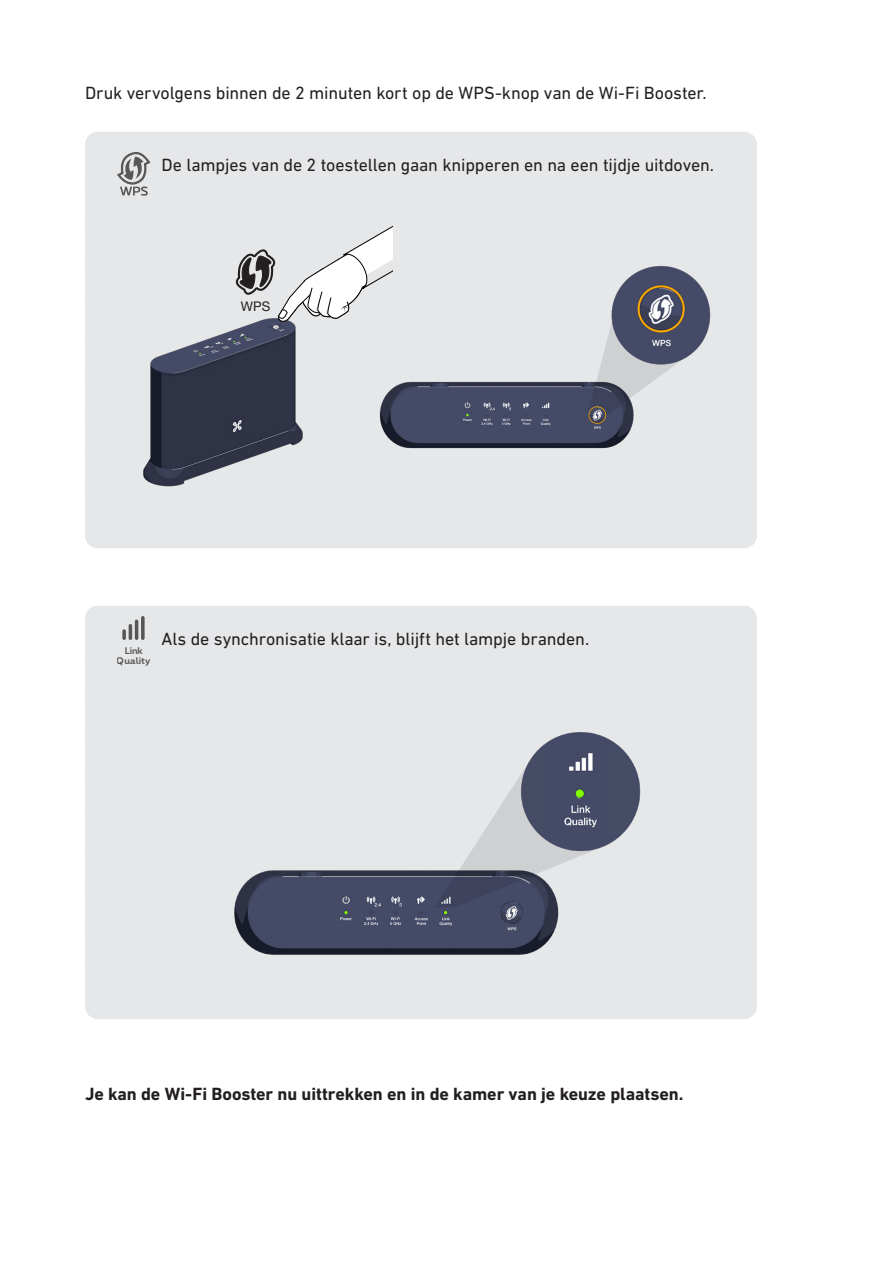
<style>
.page{position:relative;width:893px;height:1263px;background:#fff}
.page>*{position:absolute;margin:0;border:0;box-sizing:border-box;transform-origin:0 0}
.Body_copy_cadre{font:18px "DIN Next LT Pro";letter-spacing:-.01em;color:#231f20}
.Body_copy{font:18px "DIN Next LT Pro";letter-spacing:-.005em;color:#231f20}
.Body_copy-2{font:700 18px "DIN Next LT Pro";letter-spacing:-.005em;color:#231f20}
.t1{font:13.2px "Helvetica Neue";color:#231f20}
.t2{font:700 9px/9.8px "Proximus";color:#575756;text-align:center}
</style>
<div class="page">
<div style="left:85px;top:132px;width:672px;height:69px;background:#e6e7e9;border-radius:13px"></div>
<div style="left:85px;top:170px;width:672px;height:69px;background:#e6e7e9;border-radius:13px"></div>
<div style="left:85px;top:208px;width:672px;height:69px;background:#e6e7e9;border-radius:13px"></div>
<div style="left:85px;top:247px;width:672px;height:69px;background:#e6e7e9;border-radius:13px"></div>
<div style="left:85px;top:285px;width:672px;height:69px;background:#e6e7e9;border-radius:13px"></div>
<div style="left:85px;top:323px;width:672px;height:69px;background:#e6e7e9;border-radius:13px"></div>
<div style="left:85px;top:361px;width:672px;height:69px;background:#e6e7e9;border-radius:13px"></div>
<div style="left:85px;top:400px;width:672px;height:69px;background:#e6e7e9;border-radius:13px"></div>
<div style="left:85px;top:438px;width:672px;height:69px;background:#e6e7e9;border-radius:13px"></div>
<div style="left:85px;top:467px;width:672px;height:81px;background:#e6e7e9;border-radius:13px"></div>
<div style="left:85px;top:606px;width:672px;height:69px;background:#e6e7e9;border-radius:13px"></div>
<div style="left:85px;top:644px;width:672px;height:69px;background:#e6e7e9;border-radius:13px"></div>
<div style="left:85px;top:682px;width:672px;height:69px;background:#e6e7e9;border-radius:13px"></div>
<div style="left:85px;top:720px;width:672px;height:69px;background:#e6e7e9;border-radius:13px"></div>
<div style="left:85px;top:759px;width:672px;height:69px;background:#e6e7e9;border-radius:13px"></div>
<div style="left:85px;top:797px;width:672px;height:69px;background:#e6e7e9;border-radius:13px"></div>
<div style="left:85px;top:835px;width:672px;height:69px;background:#e6e7e9;border-radius:13px"></div>
<div style="left:85px;top:873px;width:672px;height:69px;background:#e6e7e9;border-radius:13px"></div>
<div style="left:85px;top:912px;width:672px;height:69px;background:#e6e7e9;border-radius:13px"></div>
<div style="left:85px;top:950px;width:672px;height:69px;background:#e6e7e9;border-radius:13px"></div>
<img style="left:143px;top:281px;width:143px;height:206px">
<svg style="left:236px;top:225px;width:157px;height:97px"></svg>
<img style="left:286px;top:226px;width:425px;height:223px">
<img style="left:234px;top:732px;width:407px;height:223px">
<svg style="left:117px;top:152px;width:33px;height:44px"></svg>
<svg style="left:141px;top:616px;width:4px;height:24px"></svg>
<hr style="left:135px;top:619px;width:3px;height:21px;background:#575756;border-radius:2px">
<hr style="left:129px;top:624px;width:3px;height:16px;background:#575756;border-radius:2px">
<svg style="left:122px;top:629px;width:4px;height:11px"></svg>
<p class="Body_copy" style="left:85px;top:82px;width:623px">Druk vervolgens binnen de 2 minuten kort op de WPS-knop van de Wi‑Fi Booster.</p>
<p class="Body_copy_cadre" style="left:162px;top:154px;width:554px">De lampjes van de 2 toestellen gaan knipperen en na een tijdje uitdoven.</p>
<p class="t1" style="left:241px;top:296px;width:31px">WPS</p>
<p class="t2" style="left:117px;top:645px;width:35px">Link<br>Quality</p>
<p class="Body_copy_cadre" style="left:162px;top:628px;width:429px">Als de synchronisatie klaar is, blijft het lampje branden.</p>
<p class="Body_copy-2" style="left:85px;top:1084px;width:600px">Je kan de Wi-Fi Booster nu uittrekken en in de kamer van je keuze plaatsen.</p>
</div>
